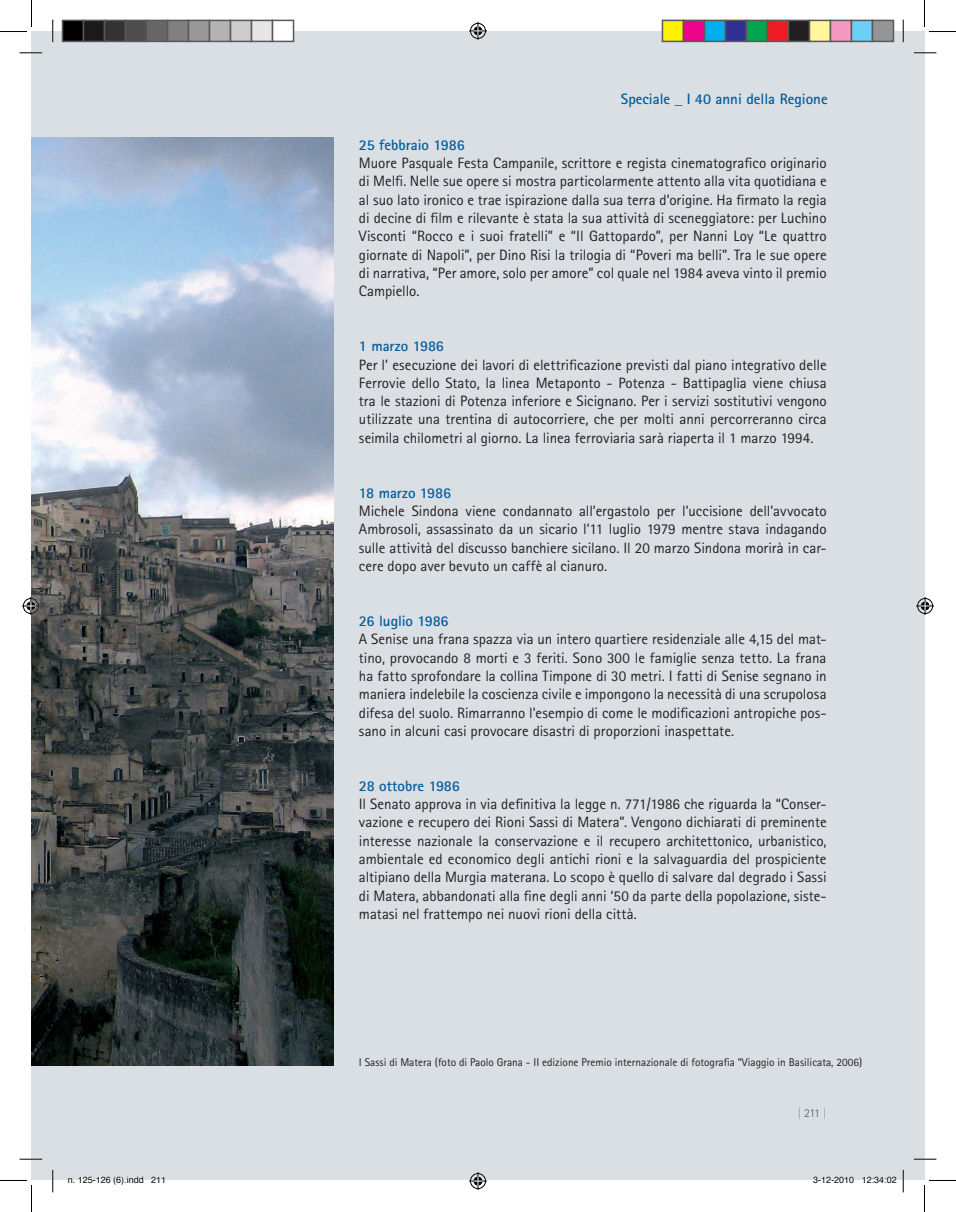
<style>
.page{position:relative;width:956px;height:1212px;background:#fff}
.page>*{position:absolute;margin:0;border:0;box-sizing:border-box;transform-origin:0 0}
.t1{font:15px/18.3px "Rotis Sans Serif";color:#231f20;text-align:justify}
.t2{font:700 15px "Rotis Sans Serif";color:#005d9c}
.t3{font:300 12px "Rotis Sans Serif";color:#57585a}
.t4{font:11.25px "Rotis Sans Serif";color:#231f20}
.t5{font:9px "Helvetica";color:#000}
.s1{color:#8a8c8f}
</style>
<div class="page">
<div style="left:32px;top:32px;width:892px;height:1148px;background:#dadfe4"></div>
<img style="left:32px;top:138px;width:301px;height:927px">
<svg style="left:20px;top:52px;width:22px;height:2px"></svg>
<svg style="left:914px;top:52px;width:22px;height:2px"></svg>
<svg style="left:20px;top:1158px;width:22px;height:1px"></svg>
<svg style="left:914px;top:1158px;width:22px;height:1px"></svg>
<svg style="left:52px;top:20px;width:2px;height:22px"></svg>
<svg style="left:52px;top:1169px;width:2px;height:22px"></svg>
<svg style="left:903px;top:20px;width:1px;height:22px"></svg>
<svg style="left:903px;top:1169px;width:1px;height:22px"></svg>
<svg style="left:0;top:0;width:32px;height:32px"></svg>
<svg style="left:0;top:1179px;width:32px;height:32px"></svg>
<svg style="left:924px;top:0;width:32px;height:32px"></svg>
<svg style="left:924px;top:1179px;width:32px;height:32px"></svg>
<svg style="left:469px;top:22px;width:18px;height:18px"></svg>
<svg style="left:469px;top:1172px;width:18px;height:17px"></svg>
<svg style="left:22px;top:597px;width:18px;height:18px"></svg>
<svg style="left:916px;top:597px;width:18px;height:18px"></svg>
<div style="left:63px;top:20px;width:21px;height:21px;background:#000"></div>
<div style="left:62px;top:20px;width:22px;height:22px;border:2px solid #595959"></div>
<div style="left:84px;top:20px;width:21px;height:21px;background:#1a1a1a"></div>
<div style="left:83px;top:20px;width:22px;height:22px;border:2px solid #595959"></div>
<div style="left:105px;top:20px;width:21px;height:21px;background:#333"></div>
<div style="left:104px;top:20px;width:22px;height:22px;border:2px solid #595959"></div>
<div style="left:126px;top:20px;width:21px;height:21px;background:#4d4d4d"></div>
<div style="left:125px;top:20px;width:22px;height:22px;border:2px solid #595959"></div>
<div style="left:147px;top:20px;width:21px;height:21px;background:#666"></div>
<div style="left:146px;top:20px;width:22px;height:22px;border:2px solid #595959"></div>
<div style="left:168px;top:20px;width:21px;height:21px;background:#808080"></div>
<div style="left:167px;top:20px;width:22px;height:22px;border:2px solid #595959"></div>
<div style="left:189px;top:20px;width:21px;height:21px;background:#999"></div>
<div style="left:188px;top:20px;width:22px;height:22px;border:2px solid #595959"></div>
<div style="left:210px;top:20px;width:21px;height:21px;background:#b3b3b3"></div>
<div style="left:209px;top:20px;width:22px;height:22px;border:2px solid #595959"></div>
<div style="left:231px;top:20px;width:21px;height:21px;background:#ccc"></div>
<div style="left:230px;top:20px;width:22px;height:22px;border:2px solid #595959"></div>
<div style="left:252px;top:20px;width:21px;height:21px;background:#e6e6e6"></div>
<div style="left:251px;top:20px;width:22px;height:22px;border:2px solid #595959"></div>
<div style="left:273px;top:20px;width:21px;height:21px;background:#fff"></div>
<div style="left:272px;top:20px;width:22px;height:22px;border:2px solid #595959"></div>
<div style="left:662px;top:20px;width:21px;height:21px;background:#fff101"></div>
<div style="left:662px;top:20px;width:22px;height:22px;border:2px solid #595959"></div>
<div style="left:683px;top:20px;width:21px;height:21px;background:#ed028c"></div>
<div style="left:683px;top:20px;width:22px;height:22px;border:2px solid #595959"></div>
<div style="left:704px;top:20px;width:21px;height:21px;background:#00aeef"></div>
<div style="left:704px;top:20px;width:22px;height:22px;border:2px solid #595959"></div>
<div style="left:725px;top:20px;width:21px;height:21px;background:#2e3092"></div>
<div style="left:725px;top:20px;width:22px;height:22px;border:2px solid #595959"></div>
<div style="left:746px;top:20px;width:21px;height:21px;background:#00a54f"></div>
<div style="left:746px;top:20px;width:22px;height:22px;border:2px solid #595959"></div>
<div style="left:767px;top:20px;width:21px;height:21px;background:#ee1d23"></div>
<div style="left:767px;top:20px;width:22px;height:22px;border:2px solid #595959"></div>
<div style="left:788px;top:20px;width:21px;height:21px;background:#231f20"></div>
<div style="left:788px;top:20px;width:22px;height:22px;border:2px solid #595959"></div>
<div style="left:809px;top:20px;width:21px;height:21px;background:#fff79a"></div>
<div style="left:809px;top:20px;width:22px;height:22px;border:2px solid #595959"></div>
<div style="left:830px;top:20px;width:21px;height:21px;background:#f499c2"></div>
<div style="left:830px;top:20px;width:22px;height:22px;border:2px solid #595959"></div>
<div style="left:851px;top:20px;width:21px;height:21px;background:#6bcff6"></div>
<div style="left:851px;top:20px;width:22px;height:22px;border:2px solid #595959"></div>
<div style="left:872px;top:20px;width:21px;height:21px;background:#939598"></div>
<div style="left:872px;top:20px;width:22px;height:22px;border:2px solid #595959"></div>
<svg style="left:68px;top:1176px;width:76px;height:4px"></svg>
<svg style="left:151px;top:1176px;width:14px;height:4px"></svg>
<svg style="left:813px;top:1176px;width:41px;height:4px"></svg>
<svg style="left:862px;top:1176px;width:35px;height:4px"></svg>
<p class="t2" style="left:621px;top:89px;width:208px">Speciale _ I 40 anni della Regione</p>
<p class="t2" style="left:359px;top:135px;width:107px">25 febbraio 1986</p>
<p class="t1" style="left:359px;top:154px;width:469px">Muore Pasquale Festa Campanile, scrittore e regista cinematografico originario di Melfi. Nelle sue opere si mostra particolarmente attento alla vita quotidiana e al suo lato ironico e trae ispirazione dalla sua terra d’origine. Ha firmato la regia di decine di film e rilevante è stata la sua attività di sceneggiatore: per Luchino Visconti “Rocco e i suoi fratelli” e “Il Gattopardo”, per Nanni Loy “Le quattro giornate di Napoli”, per Dino Risi la trilogia di “Poveri ma belli”. Tra le sue opere di narrativa, “Per amore, solo per amore” col quale nel 1984 aveva vinto il premio Campiello.</p>
<p class="t2" style="left:359px;top:336px;width:87px">1 marzo 1986</p>
<p class="t1" style="left:359px;top:355px;width:469px">Per l’ esecuzione dei lavori di elettrificazione previsti dal piano integrativo delle Ferrovie dello Stato, la linea Metaponto - Potenza - Battipaglia viene chiusa tra le stazioni di Potenza inferiore e Sicignano. Per i servizi sostitutivi vengono utilizzate una trentina di autocorriere, che per molti anni percorreranno circa seimila chilometri al giorno. La linea ferroviaria sarà riaperta il 1 marzo 1994.</p>
<p class="t2" style="left:359px;top:483px;width:94px">18 marzo 1986</p>
<p class="t1" style="left:359px;top:501px;width:469px">Michele Sindona viene condannato all’ergastolo per l’uccisione dell’avvocato Ambrosoli, assassinato da un sicario l’11 luglio 1979 mentre stava indagando sulle attività del discusso banchiere sicilano. Il 20 marzo Sindona morirà in car&shy;cere dopo aver bevuto un caffè al cianuro.</p>
<p class="t2" style="left:359px;top:611px;width:91px">26 luglio 1986</p>
<p class="t1" style="left:359px;top:629px;width:469px">A Senise una frana spazza via un intero quartiere residenziale alle 4,15 del mat&shy;tino, provocando 8 morti e 3 feriti. Sono 300 le famiglie senza tetto. La frana ha fatto sprofondare la collina Timpone di 30 metri. I fatti di Senise segnano in maniera indelebile la coscienza civile e impongono la necessità di una scrupolosa difesa del suolo. Rimarranno l’esempio di come le modificazioni antropiche pos&shy;sano in alcuni casi provocare disastri di proporzioni inaspettate.</p>
<p class="t2" style="left:359px;top:776px;width:103px">28 ottobre 1986</p>
<p class="t1" style="left:359px;top:794px;width:469px">Il Senato approva in via definitiva la legge n. 771/1986 che riguarda la “Conser&shy;vazione e recupero dei Rioni Sassi di Matera”. Vengono dichiarati di preminente interesse nazionale la conservazione e il recupero architettonico, urbanistico, ambientale ed economico degli antichi rioni e la salvaguardia del prospiciente altipiano della Murgia materana. Lo scopo è quello di salvare dal degrado i Sassi di Matera, abbandonati alla fine degli anni ‘50 da parte della popolazione, siste&shy;matasi nel frattempo nei nuovi rioni della città.</p>
<p class="t4" style="left:359px;top:1054px;width:505px">I Sassi di Matera (foto di Paolo Grana - II edizione Premio internazionale di fotografia “Viaggio in Basilicata, 2006)</p>
<p class="t3" style="left:797px;top:1105px;width:31px"><span class="s1">|</span> 211 <span class="s1">|</span></p>
<p class="t5" style="left:68px;top:1173px;width:100px">n. 125-126 (6).indd 211</p>
<p class="t5" style="left:813px;top:1173px;width:85px">3-12-2010 12:34:02</p>
</div>
